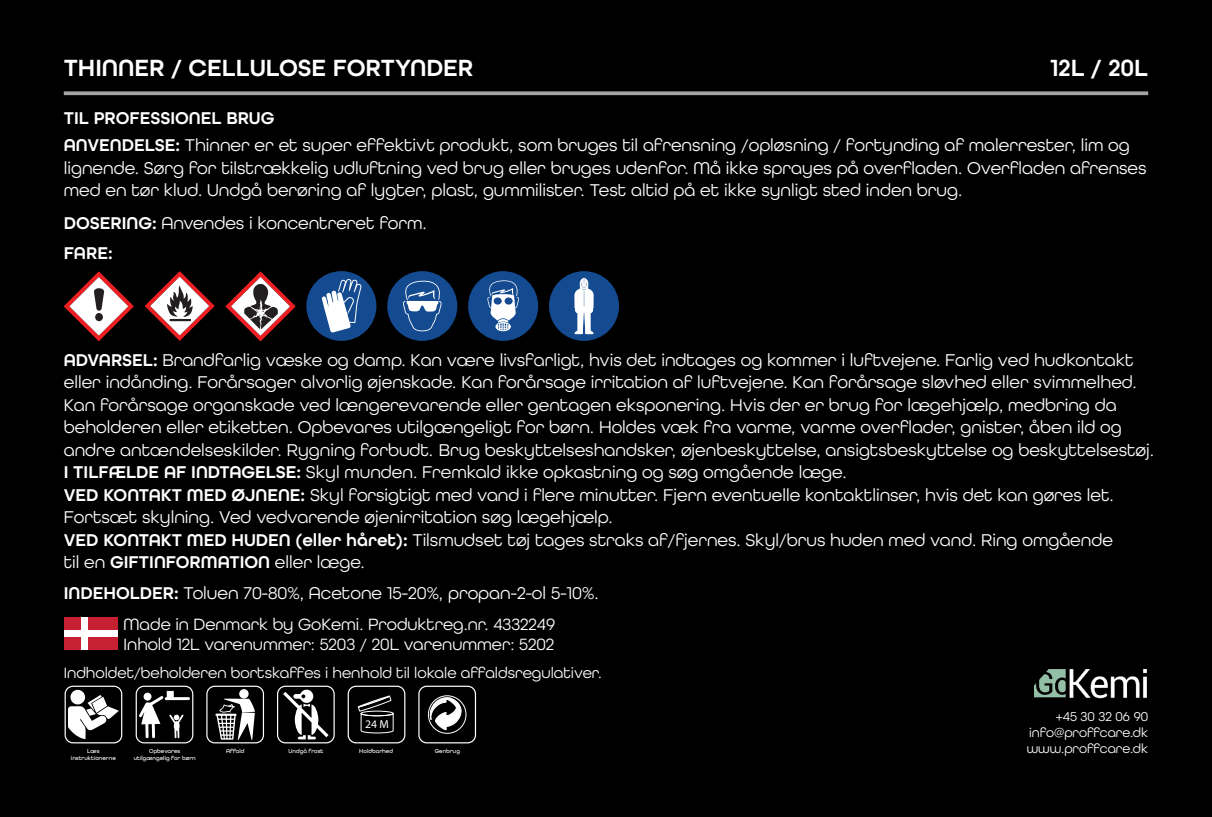
<style>
.page{position:relative;width:1212px;height:817px;background:#fff}
.page>*{position:absolute;margin:0;border:0;box-sizing:border-box;transform-origin:0 0}
.t1{font:600 24.75px "All Round Gothic";color:#fff}
.t2{font:18px/22.5px "All Round Gothic";color:#fff}
.t3{font:600 18px "All Round Gothic";color:#fff}
.t4{font:17.32px "All Round Gothic";color:#fff}
.t5{font:15.75px "All Round Gothic";color:#fff}
.t6{font:13.5px/16.2px "All Round Gothic";color:#fff;text-align:justify}
.t7{font:11.7px "Myriad Pro";color:#fff}
.t8{font:500 6.08px/7.2px "All Round Gothic";color:#fff;text-align:center}
.s1{font-weight:600}
</style>
<div class="page">
<div style="left:0;top:0;width:1212px;height:816px;background:#000"></div>
<svg style="left:70px;top:689px;width:15px;height:15px"></svg>
<svg style="left:68px;top:694px;width:51px;height:45px"></svg>
<div style="left:65px;top:685px;width:57px;height:58px;border:1px solid #fff;border-radius:8px"></div>
<svg style="left:139px;top:690px;width:51px;height:48px"></svg>
<div style="left:136px;top:685px;width:57px;height:58px;border:1px solid #fff;border-radius:8px"></div>
<div style="left:239px;top:689px;width:10px;height:9px;background:#fff;border-radius:50%"></div>
<svg style="left:215px;top:698px;width:40px;height:41px"></svg>
<div style="left:206px;top:685px;width:58px;height:58px;border:1px solid #fff;border-radius:8px"></div>
<div style="left:277px;top:685px;width:58px;height:58px;border:1px solid #fff;border-radius:8px"></div>
<svg style="left:283px;top:689px;width:46px;height:50px"></svg>
<div style="left:348px;top:685px;width:57px;height:58px;border:1px solid #fff;border-radius:8px"></div>
<svg style="left:357px;top:695px;width:37px;height:38px"></svg>
<div style="left:418px;top:685px;width:58px;height:58px;border:1px solid #fff;border-radius:8px"></div>
<svg style="left:428px;top:695px;width:39px;height:39px"></svg>
<img style="left:1034px;top:669px;width:113px;height:29px">
<div style="left:64px;top:617px;width:54px;height:32px;background:#c72032"></div>
<div style="left:81px;top:617px;width:7px;height:32px;background:#fff"></div>
<div style="left:64px;top:629px;width:54px;height:7px;background:#fff"></div>
<svg style="left:64px;top:91px;width:1084px;height:4px;background:#929495"></svg>
<svg style="left:145px;top:271px;width:70px;height:70px"></svg>
<hr style="left:170px;top:319px;width:21px;height:2px;background:#231f20">
<svg style="left:64px;top:271px;width:70px;height:70px"></svg>
<svg style="left:225px;top:271px;width:71px;height:70px"></svg>
<div style="left:306px;top:271px;width:70px;height:70px;background:#134a90;border-radius:50%"></div>
<svg style="left:322px;top:279px;width:40px;height:54px"></svg>
<div style="left:387px;top:271px;width:70px;height:70px;background:#134a90;border-radius:50%"></div>
<svg style="left:403px;top:280px;width:39px;height:51px"></svg>
<div style="left:468px;top:271px;width:70px;height:70px;background:#134a90;border-radius:50%"></div>
<svg style="left:487px;top:280px;width:32px;height:51px"></svg>
<div style="left:549px;top:271px;width:70px;height:70px;background:#134a90;border-radius:50%"></div>
<svg style="left:574px;top:277px;width:20px;height:57px"></svg>
<p class="t1" style="left:64px;top:53px;width:411px">THINNER / CELLULOSE FORTYNDER</p>
<p class="t1" style="left:1050px;top:53px;width:99px">12L / 20L</p>
<p class="t3" style="left:64px;top:107px;width:212px">TIL PROFESSIONEL BRUG</p>
<p class="t2" style="left:64px;top:134px;width:1084px"><span class="s1">ANVENDELSE:</span> Thinner er et super effektivt produkt, som bruges til afrensning /opløsning / fortynding af malerrester, lim og lignende. Sørg for tilstrækkelig udluftning ved brug eller bruges udenfor. Må ikke sprayes på overfladen. Overfladen afrenses med en tør klud. Undgå berøring af lygter, plast, gummilister. Test altid på et ikke synligt sted inden brug.</p>
<p class="t2" style="left:64px;top:211px;width:365px"><span class="s1">DOSERING:</span> Anvendes i koncentreret form.</p>
<p class="t3" style="left:64px;top:242px;width:50px">FARE:</p>
<p class="t2" style="left:64px;top:348px;width:1092px"><span class="s1">ADVARSEL:</span> Brandfarlig væske og damp. Kan være livsfarligt, hvis det indtages og kommer i luftvejene. Farlig ved hudkontakt eller indånding. Forårsager alvorlig øjenskade. Kan forårsage irritation af luftvejene. Kan forårsage sløvhed eller svimmelhed.<br>Kan forårsage organskade ved længerevarende eller gentagen eksponering. Hvis der er brug for lægehjælp, medbring da beholderen eller etiketten. Opbevares utilgængeligt for børn. Holdes væk fra varme, varme overflader, gnister, åben ild og andre antændelseskilder. Rygning forbudt. Brug beskyttelseshandsker, øjenbeskyttelse, ansigtsbeskyttelse og beskyttelsestøj.</p>
<p class="t2" style="left:64px;top:460px;width:784px"><span class="s1">I TILFÆLDE AF INDTAGELSE:</span> Skyl munden. Fremkald ikke opkastning og søg omgående læge.</p>
<p class="t2" style="left:64px;top:483px;width:1051px"><span class="s1">VED KONTAKT MED ØJNENE:</span> Skyl forsigtigt med vand i flere minutter. Fjern eventuelle kontaktlinser, hvis det kan gøres let.<br>Fortsæt skylning. Ved vedvarende øjenirritation søg lægehjælp.</p>
<p class="t2" style="left:64px;top:528px;width:1051px"><span class="s1">VED KONTAKT MED HUDEN (eller håret):</span> Tilsmudset tøj tages straks af/fjernes. Skyl/brus huden med vand. Ring omgående</p>
<p class="t2" style="left:64px;top:550px;width:303px">til en <span class="s1">GIFTINFORMATION</span> eller læge.</p>
<p class="t2" style="left:64px;top:581px;width:536px"><span class="s1">INDEHOLDER:</span> Toluen 70-80%, Acetone 15-20%, propan-2-ol 5-10%.</p>
<p class="t4" style="left:124px;top:613px;width:433px">Made in Denmark by GoKemi. Produktreg.nr. 4332249</p>
<p class="t4" style="left:124px;top:633px;width:432px">Inhold 12L varenummer: 5203 / 20L varenummer: 5202</p>
<p class="t5" style="left:64px;top:663px;width:539px">Indholdet/beholderen bortskaffes i henhold til lokale affaldsregulativer.</p>
<p class="t7" style="left:365px;top:716px;width:25px">24 M</p>
<p class="t8" style="left:71px;top:746px;width:46px">Læs instruktionerne</p>
<p class="t8" style="left:134px;top:746px;width:63px">Opbevares utilgængelig for børn</p>
<p class="t8" style="left:226px;top:746px;width:20px">Affald</p>
<p class="t8" style="left:289px;top:746px;width:36px">Undgå frost</p>
<p class="t8" style="left:359px;top:746px;width:35px">Holdbarhed</p>
<p class="t8" style="left:435px;top:747px;width:27px">Genbrug</p>
<p class="t6" style="left:1027px;top:707px;width:123px;text-indent:29px">+45 30 32 06 90 info@proffcare.dk www.proffcare.dk</p>
</div>
